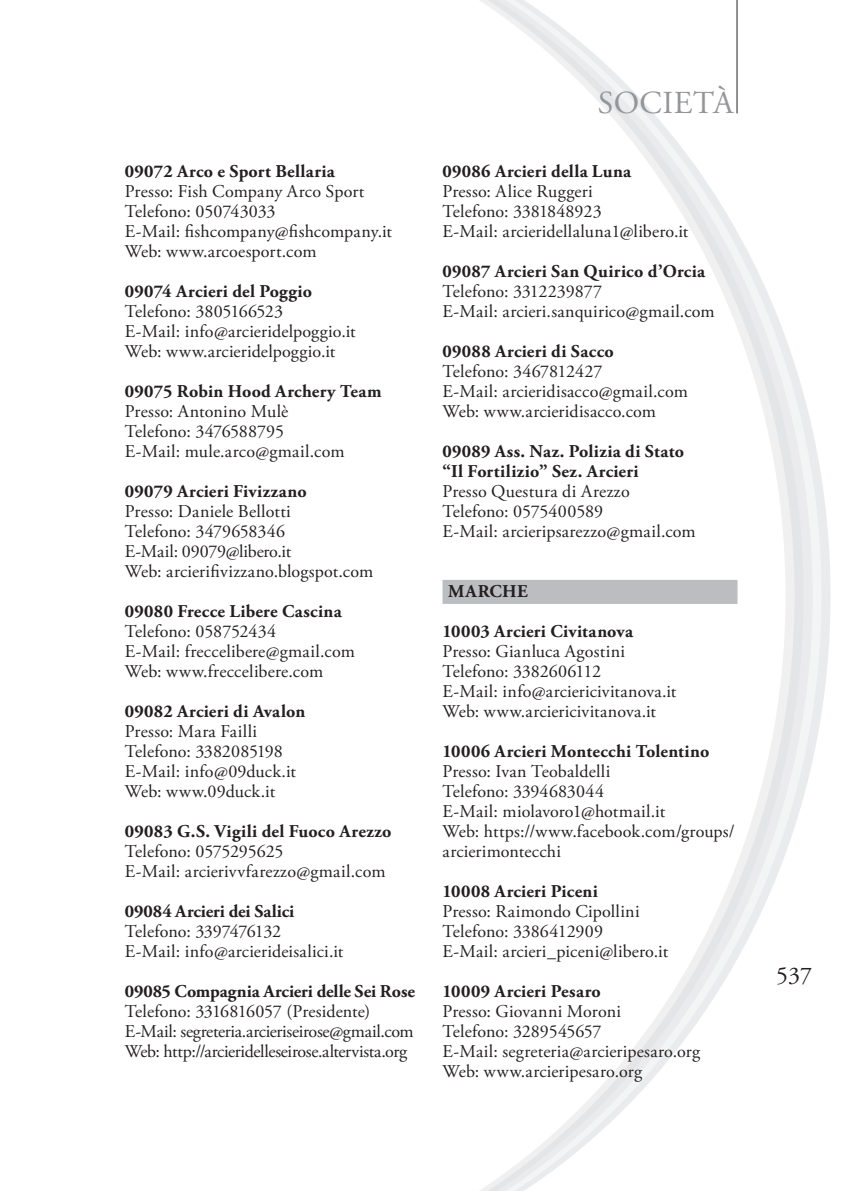
<style>
.page{position:relative;width:851px;height:1191px;background:#fff}
.page>*{position:absolute;margin:0;border:0;box-sizing:border-box;transform-origin:0 0}
.t1{font:32px "Adobe Garamond Pro";letter-spacing:.015em;color:#939598}
.t2{font:24px "Adobe Garamond Pro";color:#231f20}
.t3{font:18px/20px "Adobe Garamond Pro";letter-spacing:.005em;color:#231f20}
.t4{font:700 18px/20px "Adobe Garamond Pro";letter-spacing:.015em;color:#231f20}
.t5{font:18px/20px "Adobe Garamond Pro";letter-spacing:-.015em;color:#231f20}
.t6{font:700 18px "Adobe Garamond Pro";letter-spacing:-.005em;color:#231f20}
.t7{font:700 18px "Adobe Garamond Pro";letter-spacing:.03em;color:#231f20}
</style>
<div class="page">
<svg style="left:812px;top:430px;width:9px;height:331px;fill:#f3f4f4"></svg>
<svg style="left:803px;top:393px;width:9px;height:405px;fill:#ebebed"></svg>
<svg style="left:794px;top:363px;width:9px;height:465px;fill:#eaebec"></svg>
<div style="left:785px;top:337px;width:9px;height:517px;background:#ecedee"></div>
<svg style="left:480px;top:0;width:305px;height:1191px"></svg>
<hr style="left:736px;top:0;width:1px;height:113px;background:#231f20">
<div style="left:442px;top:580px;width:295px;height:24px;background:#bcbdc0"></div>
<p class="t4" style="left:125px;top:161px;width:211px">09072 Arco e Sport Bellaria</p>
<p class="t3" style="left:125px;top:182px;width:269px">Presso: Fish Company Arco Sport<br>Telefono: 050743033<br>E-Mail: fishcompany@fishcompany.it<br>Web: www.arcoesport.com</p>
<p class="t4" style="left:125px;top:281px;width:189px">09074 Arcieri del Poggio</p>
<p class="t3" style="left:125px;top:302px;width:232px">Telefono: 3805166523<br>E-Mail: info@arcieridelpoggio.it<br>Web: www.arcieridelpoggio.it</p>
<p class="t4" style="left:125px;top:381px;width:258px">09075 Robin Hood Archery Team</p>
<p class="t3" style="left:125px;top:402px;width:221px">Presso: Antonino Mulè<br>Telefono: 3476588795<br>E-Mail: mule.arco@gmail.com</p>
<p class="t4" style="left:125px;top:481px;width:183px">09079 Arcieri Fivizzano</p>
<p class="t3" style="left:125px;top:502px;width:250px">Presso: Daniele Bellotti<br>Telefono: 3479658346<br>E-Mail: 09079@libero.it<br>Web: arcierifivizzano.blogspot.com</p>
<p class="t4" style="left:125px;top:601px;width:218px">09080 Frecce Libere Cascina</p>
<p class="t3" style="left:125px;top:622px;width:231px">Telefono: 058752434<br>E-Mail: freccelibere@gmail.com<br>Web: www.freccelibere.com</p>
<p class="t4" style="left:125px;top:701px;width:182px">09082 Arcieri di Avalon</p>
<p class="t3" style="left:125px;top:722px;width:173px">Presso: Mara Failli<br>Telefono: 3382085198<br>E-Mail: info@09duck.it<br>Web: www.09duck.it</p>
<p class="t4" style="left:125px;top:821px;width:268px">09083 G.S. Vigili del Fuoco Arezzo</p>
<p class="t3" style="left:125px;top:842px;width:262px">Telefono: 0575295625<br>E-Mail: arcierivvfarezzo@gmail.com</p>
<p class="t4" style="left:125px;top:901px;width:171px">09084 Arcieri dei Salici</p>
<p class="t3" style="left:125px;top:922px;width:220px">Telefono: 3397476132<br>E-Mail: info@arcierideisalici.it</p>
<p class="t6" style="left:125px;top:980px;width:291px">09085 Compagnia Arcieri delle Sei Rose</p>
<p class="t5" style="left:125px;top:1002px;width:290px">Telefono: 3316816057 (Presidente)<br>E-Mail: segreteria.arcieriseirose@gmail.com<br>Web: http://arcieridelleseirose.altervista.org</p>
<h1 class="t1" style="left:597px;top:84px;width:137px">SOCIETÀ</h1>
<p class="t4" style="left:442px;top:161px;width:190px">09086 Arcieri della Luna</p>
<p class="t3" style="left:442px;top:182px;width:247px">Presso: Alice Ruggeri<br>Telefono: 3381848923<br>E-Mail: arcieridellaluna1@libero.it</p>
<p class="t4" style="left:442px;top:261px;width:264px">09087 Arcieri San Quirico d’Orcia</p>
<p class="t3" style="left:442px;top:282px;width:274px">Telefono: 3312239877<br>E-Mail: arcieri.sanquirico@gmail.com</p>
<p class="t4" style="left:442px;top:341px;width:173px">09088 Arcieri di Sacco</p>
<p class="t3" style="left:442px;top:362px;width:247px">Telefono: 3467812427<br>E-Mail: arcieridisacco@gmail.com<br>Web: www.arcieridisacco.com</p>
<p class="t4" style="left:442px;top:441px;width:243px">09089 Ass. Naz. Polizia di Stato “Il Fortilizio” Sez. Arcieri</p>
<p class="t3" style="left:442px;top:482px;width:255px">Presso Questura di Arezzo<br>Telefono: 0575400589<br>E-Mail: arcieripsarezzo@gmail.com</p>
<p class="t7" style="left:448px;top:580px;width:81px">MARCHE</p>
<p class="t4" style="left:442px;top:621px;width:192px">10003 Arcieri Civitanova</p>
<p class="t3" style="left:442px;top:642px;width:235px">Presso: Gianluca Agostini<br>Telefono: 3382606112<br>E-Mail: info@arciericivitanova.it<br>Web: www.arciericivitanova.it</p>
<p class="t4" style="left:442px;top:741px;width:268px">10006 Arcieri Montecchi Tolentino</p>
<p class="t3" style="left:442px;top:762px;width:294px">Presso: Ivan Teobaldelli<br>Telefono: 3394683044<br>E-Mail: miolavoro1@hotmail.it<br>Web: https://www.facebook.com/groups/ arcierimontecchi</p>
<p class="t4" style="left:442px;top:881px;width:157px">10008 Arcieri Piceni</p>
<p class="t3" style="left:442px;top:902px;width:227px">Presso: Raimondo Cipollini<br>Telefono: 3386412909<br>E-Mail: arcieri_piceni@libero.it</p>
<p class="t4" style="left:442px;top:981px;width:160px">10009 Arcieri Pesaro</p>
<p class="t3" style="left:442px;top:1002px;width:259px">Presso: Giovanni Moroni<br>Telefono: 3289545657<br>E-Mail: segreteria@arcieripesaro.org<br>Web: www.arcieripesaro.org</p>
<h2 class="t2" style="left:776px;top:961px;width:37px">537</h2>
</div>
